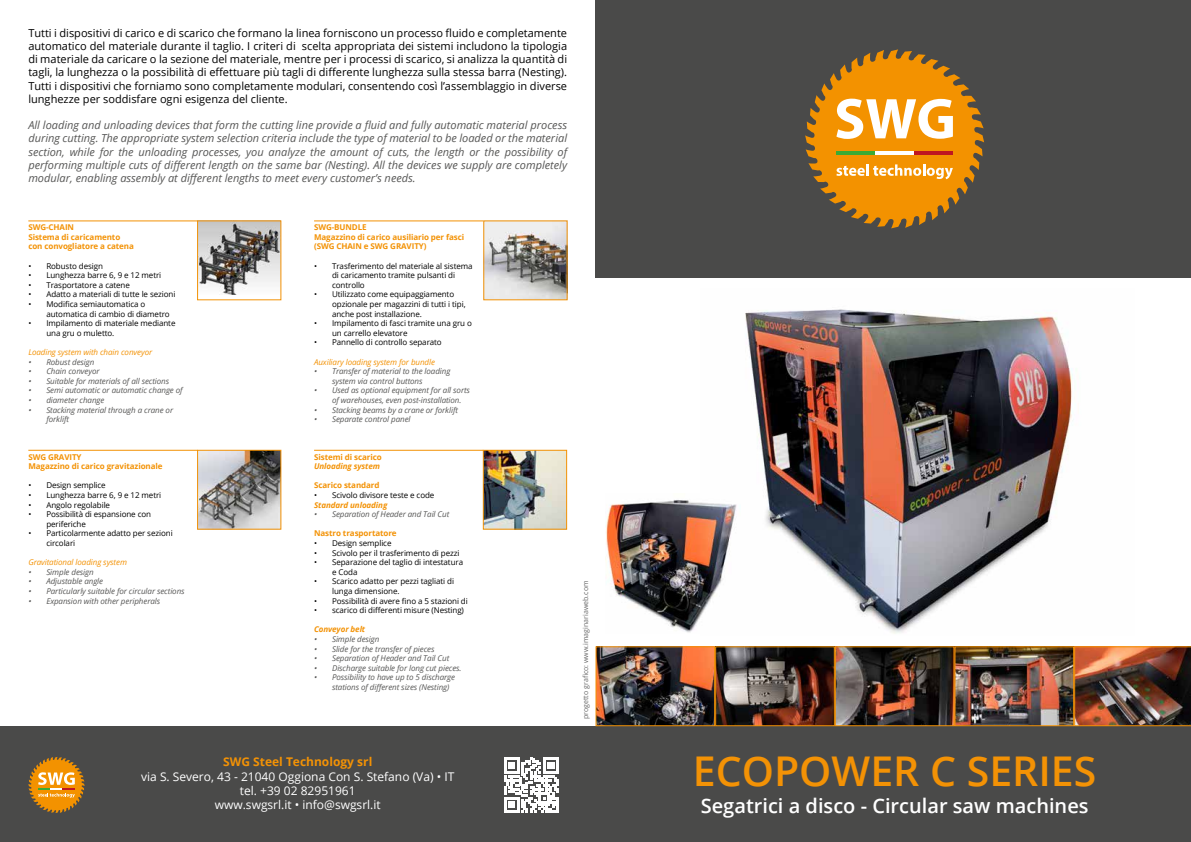
<style>
.page{position:relative;width:1191px;height:842px;background:#fff}
.page>*{position:absolute;margin:0;border:0;box-sizing:border-box;transform-origin:0 0}
.t1{font:600 41px "Open Sans";color:#f39205}
.t2{font:600 20px "Open Sans";color:#fff}
.t3{font:12px/14.4px "Open Sans";color:#fff;text-align:center}
.t4{font:700 12px "Open Sans";color:#f39205}
.t5{font:11px/13.2px "Open Sans";color:#000;text-align:justify}
.t6{font:italic 11px/13.2px "Open Sans";color:#575756;text-align:justify}
.t7{font:8px/9.6px "Open Sans";letter-spacing:-.01em;color:#000}
.t8{font:italic 8px/9.6px "Open Sans";letter-spacing:-.01em;color:#575756}
.t9{font:700 8px/9.6px "Open Sans";letter-spacing:-.01em;color:#f39205}
.t10{font:italic 8px "Open Sans";letter-spacing:-.01em;color:#f39205}
.t11{font:italic 700 8px "Open Sans";letter-spacing:-.01em;color:#f39205}
.t12{font:7px "Open Sans";color:#666}
</style>
<div class="page">
<div style="left:0;top:726px;width:1191px;height:116px;background:#4a4a49"></div>
<div style="left:595px;top:0;width:596px;height:278px;background:#4a4a49"></div>
<svg style="left:28px;top:757px;width:57px;height:56px"></svg>
<svg style="left:504px;top:758px;width:54px;height:54px"></svg>
<svg style="left:805px;top:49px;width:179px;height:179px"></svg>
<img style="left:199px;top:222px;width:80px;height:73px">
<img style="left:199px;top:452px;width:80px;height:76px">
<div style="left:197px;top:450px;width:84px;height:80px;border:1px solid #f39205"></div>
<img style="left:485px;top:452px;width:80px;height:76px">
<div style="left:483px;top:450px;width:84px;height:80px;border:1px solid #f39205"></div>
<img style="left:485px;top:222px;width:80px;height:76px">
<img style="left:597px;top:648px;width:355px;height:76px">
<div style="left:595px;top:646px;width:120px;height:80px;border:1px solid #f39205"></div>
<div style="left:715px;top:646px;width:120px;height:80px;border:1px solid #f39205"></div>
<div style="left:835px;top:646px;width:119px;height:80px;border:1px solid #f39205"></div>
<img style="left:956px;top:648px;width:116px;height:76px">
<div style="left:954px;top:646px;width:120px;height:80px;border:1px solid #f39205"></div>
<img style="left:1074px;top:646px;width:117px;height:80px">
<hr style="left:28px;top:220px;width:169px;height:1px;background:#f39205">
<hr style="left:314px;top:220px;width:169px;height:1px;background:#f39205">
<hr style="left:28px;top:450px;width:169px;height:1px;background:#f39205">
<hr style="left:314px;top:450px;width:169px;height:1px;background:#f39205">
<img style="left:745px;top:309px;width:328px;height:325px">
<img style="left:605px;top:500px;width:132px;height:133px">
<p class="t5" style="left:28px;top:26px;width:540px">Tutti i dispositivi di carico e di scarico che formano la linea forniscono un processo fluido e completamente automatico del materiale durante il taglio. I criteri di scelta appropriata dei sistemi includono la tipologia di materiale da caricare o la sezione del materiale, mentre per i processi di scarico, si analizza la quantità di tagli, la lunghezza o la possibilità di effettuare più tagli di differente lunghezza sulla stessa barra (Nesting).<br>Tutti i dispositivi che forniamo sono completamente modulari, consentendo così l’assemblaggio in diverse lunghezze per soddisfare ogni esigenza del cliente.</p>
<p class="t6" style="left:28px;top:118px;width:540px">All loading and unloading devices that form the cutting line provide a fluid and fully automatic material process during cutting. The appropriate system selection criteria include the type of material to be loaded or the material section, while for the unloading processes, you analyze the amount of cuts, the length or the possibility of performing multiple cuts of different length on the same bar (Nesting). All the devices we supply are completely modular, enabling assembly at different lengths to meet every customer’s needs.</p>
<p class="t9" style="left:28px;top:222px;width:107px">SWG-CHAIN<br>Sistema di caricamento con convogliatore a catena</p>
<p class="t7" style="left:28px;top:261px;width:76px">• Robusto design</p>
<p class="t7" style="left:28px;top:270px;width:134px">• Lunghezza barre 6, 9 e 12 metri</p>
<p class="t7" style="left:28px;top:280px;width:103px">• Trasportatore a catene</p>
<p class="t7" style="left:28px;top:289px;width:148px">• Adatto a materiali di tutte le sezioni</p>
<p class="t7" style="left:46px;top:299px;width:125px;text-indent:-18px">• Modifica semiautomatica o automatica di cambio di diametro</p>
<p class="t7" style="left:46px;top:318px;width:131px;text-indent:-18px">• Impilamento di materiale mediante una gru o muletto.</p>
<p class="t10" style="left:28px;top:347px;width:125px">Loading system with chain conveyor</p>
<p class="t8" style="left:28px;top:357px;width:68px">• Robust design</p>
<p class="t8" style="left:28px;top:366px;width:73px">• Chain conveyor</p>
<p class="t8" style="left:28px;top:376px;width:142px">• Suitable for materials of all sections</p>
<p class="t8" style="left:28px;top:385px;width:156px">• Semi automatic or automatic change of</p>
<p class="t8" style="left:28px;top:395px;width:78px">• diameter change</p>
<p class="t8" style="left:46px;top:405px;width:128px;text-indent:-18px">• Stacking material through a crane or forklift</p>
<p class="t9" style="left:314px;top:222px;width:152px">SWG-BUNDLE<br>Magazzino di carico ausiliario per fasci (SWG CHAIN e SWG GRAVITY)</p>
<p class="t7" style="left:332px;top:261px;width:142px;text-indent:-18px">• Trasferimento del materiale al sistema di caricamento tramite pulsanti di controllo</p>
<p class="t7" style="left:332px;top:289px;width:135px;text-indent:-18px">• Utilizzato come equipaggiamento opzionale per magazzini di tutti i tipi, anche post installazione.</p>
<p class="t7" style="left:332px;top:318px;width:141px;text-indent:-18px">• Impilamento di fasci tramite una gru o un carrello elevatore</p>
<p class="t7" style="left:314px;top:337px;width:129px">• Pannello di controllo separato</p>
<p class="t10" style="left:314px;top:356px;width:122px">Auxiliary loading system for bundle</p>
<p class="t8" style="left:332px;top:366px;width:120px;text-indent:-18px">• Transfer of material to the loading system via control buttons</p>
<p class="t8" style="left:332px;top:385px;width:139px;text-indent:-18px">• Used as optional equipment for all sorts of warehouses, even post-installation.</p>
<p class="t8" style="left:314px;top:405px;width:145px">• Stacking beams by a crane or forklift</p>
<p class="t8" style="left:314px;top:414px;width:98px">• Separate control panel</p>
<p class="t9" style="left:28px;top:452px;width:136px">SWG GRAVITY<br>Magazzino di carico gravitazionale</p>
<p class="t7" style="left:28px;top:480px;width:79px">• Design semplice</p>
<p class="t7" style="left:28px;top:490px;width:134px">• Lunghezza barre 6, 9 e 12 metri</p>
<p class="t7" style="left:28px;top:500px;width:83px">• Angolo regolabile</p>
<p class="t7" style="left:46px;top:509px;width:106px;text-indent:-18px">• Possibilità di espansione con periferiche</p>
<p class="t7" style="left:46px;top:528px;width:128px;text-indent:-18px">• Particolarmente adatto per sezioni circolari</p>
<p class="t10" style="left:28px;top:557px;width:100px">Gravitational loading system</p>
<p class="t8" style="left:28px;top:567px;width:67px">• Simple design</p>
<p class="t8" style="left:28px;top:576px;width:76px">• Adjustable angle</p>
<p class="t8" style="left:28px;top:586px;width:158px">• Particularly suitable for circular sections</p>
<p class="t8" style="left:28px;top:596px;width:133px">• Expansion with other peripherals</p>
<p class="t9" style="left:314px;top:452px;width:69px">Sistemi di scarico</p>
<p class="t11" style="left:314px;top:461px;width:68px">Unloading system</p>
<p class="t9" style="left:314px;top:480px;width:67px">Scarico standard</p>
<p class="t7" style="left:314px;top:490px;width:122px">• Scivolo divisore teste e code</p>
<p class="t11" style="left:314px;top:499px;width:75px">Standard unloading</p>
<p class="t8" style="left:314px;top:509px;width:137px">• Separation of Header and Tail Cut</p>
<p class="t9" style="left:314px;top:528px;width:84px">Nastro trasportatore</p>
<p class="t7" style="left:314px;top:538px;width:79px">• Design semplice</p>
<p class="t7" style="left:314px;top:548px;width:147px">• Scivolo per il trasferimento di pezzi</p>
<p class="t7" style="left:332px;top:557px;width:133px;text-indent:-18px">• Separazione del taglio di intestatura e Coda</p>
<p class="t7" style="left:332px;top:576px;width:123px;text-indent:-18px">• Scarico adatto per pezzi tagliati di lunga dimensione.</p>
<p class="t7" style="left:314px;top:596px;width:155px">• Possibilità di avere fino a 5 stazioni di</p>
<p class="t7" style="left:314px;top:605px;width:151px">• scarico di differenti misure (Nesting)</p>
<p class="t11" style="left:314px;top:624px;width:53px">Conveyor belt</p>
<p class="t8" style="left:314px;top:634px;width:67px">• Simple design</p>
<p class="t8" style="left:314px;top:644px;width:122px">• Slide for the transfer of pieces</p>
<p class="t8" style="left:314px;top:653px;width:137px">• Separation of Header and Tail Cut</p>
<p class="t8" style="left:314px;top:663px;width:149px">• Discharge suitable for long cut pieces.</p>
<p class="t8" style="left:332px;top:672px;width:124px;text-indent:-18px">• Possibility to have up to 5 discharge stations of different sizes (Nesting)</p>
<p class="t12" style="left:581px;top:719px;width:140px;rotate:-90deg">progetto grafico: www.imaginariaweb.com</p>
<h3 class="t4" style="left:223px;top:753px;width:151px">SWG Steel Technology srl</h3>
<h3 class="t3" style="left:141px;top:769px;width:315px">via S. Severo, 43 - 21040 Oggiona Con S. Stefano (Va) • IT tel. +39 02 82951961<br>www.swgsrl.it • info@swgsrl.it</h3>
<h1 class="t1" style="left:693px;top:743px;width:405px">ECOPOWER C SERIES</h1>
<h2 class="t2" style="left:700px;top:792px;width:389px">Segatrici a disco - Circular saw machines</h2>
</div>
